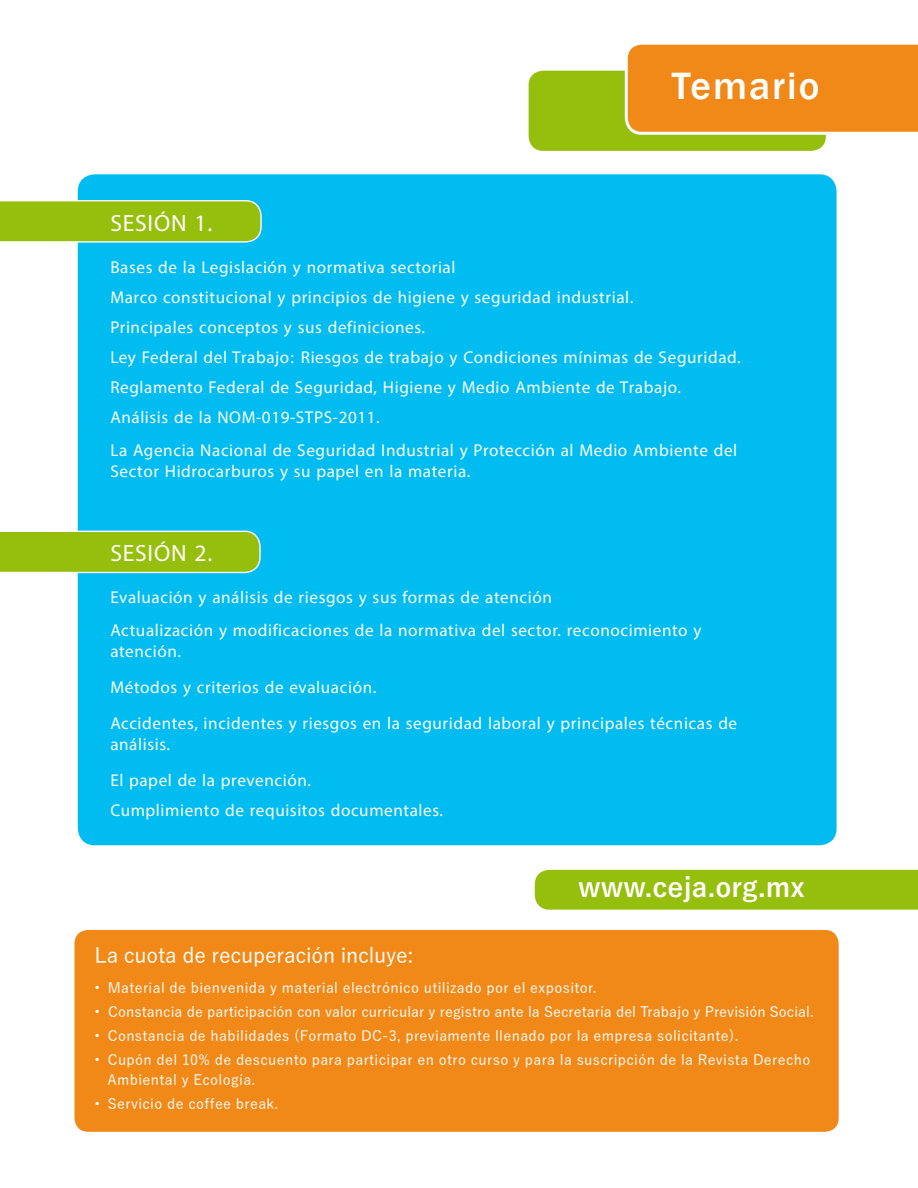
<style>
.page{position:relative;width:918px;height:1188px;background:#fff}
.page>*{position:absolute;margin:0;border:0;box-sizing:border-box;transform-origin:0 0}
.t1{font:500 39.15px "Franklin Gothic";letter-spacing:.05em;color:#fff}
.t2{font:33px "Myriad Arabic";letter-spacing:.025em;color:#fff}
.t3{font:700 27px "Yu Go";letter-spacing:.005em;color:#fff}
.t4{font:24px/21px "Myriad Arabic";letter-spacing:.025em;color:#fff}
.t5{font:500 21px "Yu Go";letter-spacing:-.01em;color:#fff}
.t6{font:500 14.25px "Yu Go";letter-spacing:.025em;color:#fff}
.t7{font:500 14.25px "Yu Go";letter-spacing:.005em;color:#fff}
</style>
<div class="page">
<div style="left:534px;top:869px;width:384px;height:41px;background:#96bf0d"></div>
<div style="left:78px;top:174px;width:759px;height:671px;background:#00bcf1;border-radius:17px"></div>
<div style="left:528px;top:70px;width:299px;height:82px;background:#96bf0d;border-radius:15px"></div>
<div style="left:527px;top:69px;width:300px;height:83px;border:1px solid #fff;border-radius:15px"></div>
<div style="left:625px;top:44px;width:293px;height:91px;background:#f18918"></div>
<div style="left:73px;top:928px;width:767px;height:205px;background:#f18918;border-radius:15px"></div>
<div style="left:71px;top:927px;width:771px;height:208px;border:3px solid #fff;border-radius:15px"></div>
<svg style="left:0;top:200px;width:262px;height:43px;background:#9ac321"></svg>
<svg style="left:0;top:531px;width:261px;height:42px;background:#9ac21c"></svg>
<p class="t1" style="left:672px;top:62px;width:149px">Temario</p>
<p class="t2" style="left:110px;top:200px;width:104px">SESIÓN 1.</p>
<p class="t4" style="left:110px;top:257px;width:347px">Bases de la Legislación y normativa sectorial</p>
<p class="t4" style="left:110px;top:287px;width:524px">Marco constitucional y principios de higiene y seguridad industrial.</p>
<p class="t4" style="left:110px;top:317px;width:316px">Principales conceptos y sus definiciones.</p>
<p class="t4" style="left:110px;top:347px;width:632px">Ley Federal del Trabajo: Riesgos de trabajo y Condiciones mínimas de Seguridad.</p>
<p class="t4" style="left:110px;top:377px;width:572px">Reglamento Federal de Seguridad, Higiene y Medio Ambiente de Trabajo.</p>
<p class="t4" style="left:110px;top:407px;width:271px">Análisis de la NOM-019-STPS-2011.</p>
<p class="t4" style="left:110px;top:440px;width:628px">La Agencia Nacional de Seguridad Industrial y Protección al Medio Ambiente del<br>Sector Hidrocarburos y su papel en la materia.</p>
<p class="t2" style="left:110px;top:530px;width:104px">SESIÓN 2.</p>
<p class="t4" style="left:110px;top:587px;width:443px">Evaluación y análisis de riesgos y sus formas de atención</p>
<p class="t4" style="left:110px;top:620px;width:593px">Actualización y modificaciones de la normativa del sector. reconocimiento y atención.</p>
<p class="t4" style="left:110px;top:677px;width:268px">Métodos y criterios de evaluación.</p>
<p class="t4" style="left:110px;top:713px;width:628px">Accidentes, incidentes y riesgos en la seguridad laboral y principales técnicas de análisis.</p>
<p class="t4" style="left:110px;top:770px;width:202px">El papel de la prevención.</p>
<p class="t4" style="left:110px;top:800px;width:334px">Cumplimiento de requisitos documentales.</p>
<p class="t3" style="left:578px;top:872px;width:228px">www.ceja.org.mx</p>
<p class="t5" style="left:94px;top:936px;width:321px">La cuota de recuperación incluye:</p>
<p class="t6" style="left:94px;top:975px;width:503px">• Material de bienvenida y material electrónico utilizado por el expositor.</p>
<p class="t7" style="left:94px;top:999px;width:721px">• Constancia de participación con valor curricular y registro ante la Secretaría del Trabajo y Previsión Social.</p>
<p class="t6" style="left:94px;top:1023px;width:646px">• Constancia de habilidades (Formato DC-3, previamente llenado por la empresa solicitante).</p>
<p class="t6" style="left:94px;top:1047px;width:718px">• Cupón del 10% de descuento para participar en otro curso y para la suscripción de la Revista Derecho</p>
<p class="t6" style="left:108px;top:1067px;width:149px">Ambiental y Ecología.</p>
<p class="t6" style="left:94px;top:1091px;width:185px">• Servicio de coffee break.</p>
</div>
